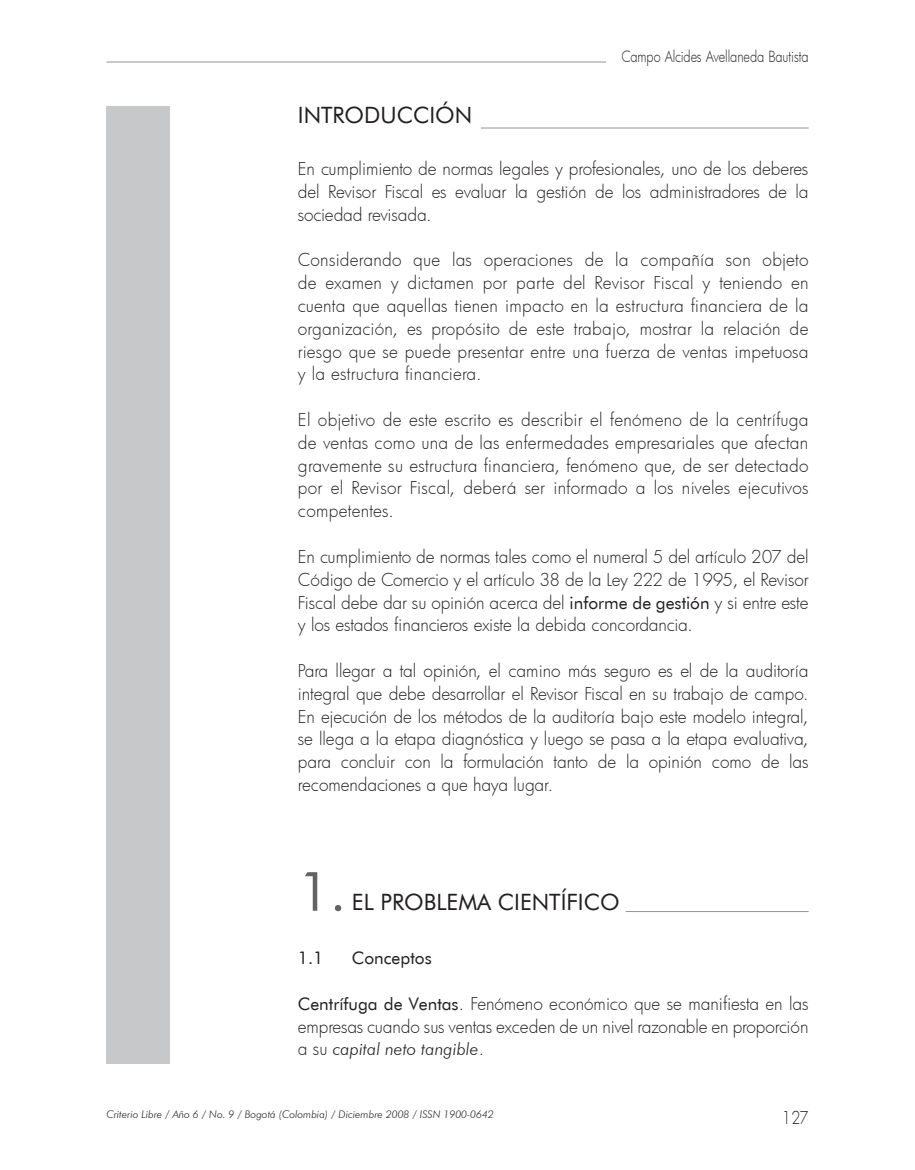
<style>
.page{position:relative;width:915px;height:1170px;background:#fff}
.page>*{position:absolute;margin:0;border:0;box-sizing:border-box;transform-origin:0 0}
.t1{font:54.45px "Futura BT";color:#636366}
.t2{font:22.5px "Futura BT";color:#231f20}
.t3{font:300 17.25px/22.8px "Futura";color:#231f20;text-align:justify}
.t4{font:italic 300 17.25px "Futura BT";color:#231f20}
.t5{font:17.25px "Futura BT";color:#231f20}
.t6{font:300 17.25px "Futura";color:#231f20;scale:.85 1}
.t7{font:300 15px "Futura";letter-spacing:-.005em;color:#231f20;scale:.85 1}
.t8{font:italic 300 10.5px "Futura BT";color:#231f20}
.s1{font-family:"Futura BT";font-weight:400}
.s2{font-family:"Futura";font-style:normal}
</style>
<div class="page">
<div style="left:106px;top:106px;width:64px;height:957px;background:#c7c8ca"></div>
<hr style="left:106px;top:62px;width:693px;height:1px;background:#939598">
<div style="left:605px;top:43px;width:203px;height:28px;background:#fff"></div>
<hr style="left:480px;top:128px;width:328px;height:1px;background:#939598">
<hr style="left:625px;top:911px;width:183px;height:1px;background:#939598">
<p class="t7" style="left:621px;top:46px;width:221px">Campo Alcides Avellaneda Bautista</p>
<h2 class="t2" style="left:298px;top:102px;width:176px">INTRODUCCIÓN</h2>
<p class="t3" style="left:298px;top:157px;width:512px">En cumplimiento de normas legales y profesionales, uno de los deberes del Revisor Fiscal es evaluar la gestión de los administradores de la sociedad revisada.</p>
<p class="t3" style="left:298px;top:248px;width:512px">Considerando que las operaciones de la compañía son objeto de examen y dictamen por parte del Revisor Fiscal y teniendo en cuenta que aquellas tienen impacto en la estructura financiera de la organización, es propósito de este trabajo, mostrar la relación de riesgo que se puede presentar entre una fuerza de ventas impetuosa y la estructura financiera.</p>
<p class="t3" style="left:298px;top:408px;width:512px">El objetivo de este escrito es describir el fenómeno de la centrífuga de ventas como una de las enfermedades empresariales que afectan gravemente su estructura financiera, fenómeno que, de ser detectado por el Revisor Fiscal, deberá ser informado a los niveles ejecutivos competentes.</p>
<p class="t3" style="left:298px;top:544px;width:512px">En cumplimiento de normas tales como el numeral 5 del artículo 207 del Código de Comercio y el artículo 38 de la Ley 222 de 1995, el Revisor Fiscal debe dar su opinión acerca del <span class="s1">informe de gestión</span> y si entre este y los estados financieros existe la debida concordancia.</p>
<p class="t3" style="left:298px;top:658px;width:512px">Para llegar a tal opinión, el camino más seguro es el de la auditoría integral que debe desarrollar el Revisor Fiscal en su trabajo de campo.<br>En ejecución de los métodos de la auditoría bajo este modelo integral, se llega a la etapa diagnóstica y luego se pasa a la etapa evaluativa, para concluir con la formulación tanto de la opinión como de las recomendaciones a que haya lugar.</p>
<h1 class="t1" style="left:298px;top:858px;width:50px">1.</h1>
<h2 class="t2" style="left:352px;top:887px;width:269px">EL PROBLEMA CIENTÍFICO</h2>
<p class="t5" style="left:298px;top:947px;width:27px">1.1</p>
<p class="t5" style="left:352px;top:947px;width:81px">Conceptos</p>
<p class="t3" style="left:298px;top:991px;width:512px"><span class="s1">Centrífuga de Ventas</span>. Fenómeno económico que se manifiesta en las empresas cuando sus ventas exceden de un nivel razonable en proporción</p>
<p class="t4" style="left:298px;top:1038px;width:187px"><span class="s2">a su</span> capital neto tangible<span class="s2">.</span></p>
<p class="t8" style="left:106px;top:1108px;width:389px">Criterio Libre / Año 6 / No. 9 / Bogotá (Colombia) / Diciembre 2008 / ISSN 1900-0642</p>
<p class="t6" style="left:782px;top:1105px;width:32px">127</p>
</div>
